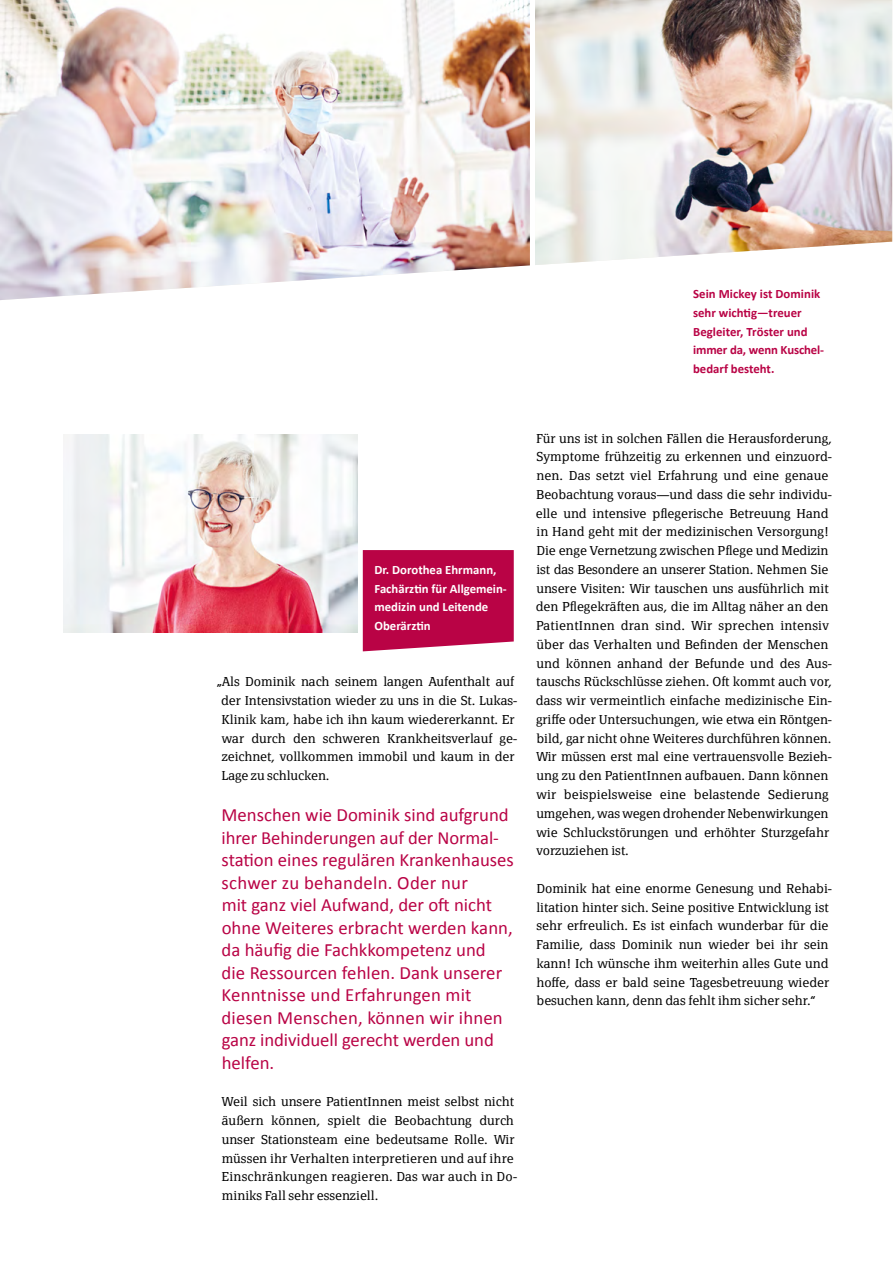
<style>
.page{position:relative;width:893px;height:1263px;background:#fff}
.page>*{position:absolute;margin:0;border:0;box-sizing:border-box;transform-origin:0 0}
.t1{font:18.75px/22.5px "Calibri";color:#b90345}
.t2{font:18.6px "Calibri";letter-spacing:-.005em;color:#b90345}
.t3{font:300 12.75px/18.8px "Page Serif OT";color:#000}
.t4{font:700 12.75px/18.8px "Calibri";color:#b90345}
.t5{font:700 12.75px/18.8px "Calibri";color:#fff}
</style>
<div class="page">
<img style="left:64px;top:434px;width:293px;height:199px">
<div style="left:363px;top:550px;width:151px;height:101px;background:#b90345"></div>
<img style="left:0;top:0;width:530px;height:300px">
<img style="left:535px;top:0;width:357px;height:265px">
<p class="t4" style="left:693px;top:284px;width:132px">Sein Mickey ist Dominik sehr wichtig—treuer<br>Begleiter, Tröster und immer da, wenn Kuschel&shy;bedarf besteht.</p>
<p class="t5" style="left:374px;top:560px;width:134px">Dr. Dorothea Ehrmann,<br>Fachärztin für Allgemein&shy;medizin und Leitende<br>Oberärztin</p>
<p class="t3" style="left:221px;top:672px;width:298px;text-indent:-4px">„Als Dominik nach seinem langen Aufenthalt auf der Intensivstation wieder zu uns in die St. Lukas-Klinik kam, habe ich ihn kaum wiedererkannt. Er war durch den schweren Krankheitsverlauf ge&shy;zeichnet, vollkommen immobil und kaum in der Lage zu schlucken.</p>
<h1 class="t1" style="left:222px;top:803px;width:289px">Menschen wie Dominik sind aufgrund</h1>
<h2 class="t2" style="left:222px;top:826px;width:279px">ihrer Behinderungen auf der Normal-</h2>
<p class="t1" style="left:222px;top:848px;width:294px">station eines regulären Krankenhauses schwer zu behandeln. Oder nur<br>mit ganz viel Aufwand, der oft nicht ohne Weiteres erbracht werden kann, da häufig die Fachkkompetenz und die Ressourcen fehlen. Dank unserer<br>Kenntnisse und Erfahrungen mit diesen Menschen, können wir ihnen ganz individuell gerecht werden und helfen.</p>
<p class="t3" style="left:221px;top:1092px;width:297px">Weil sich unsere PatientInnen meist selbst nicht äußern können, spielt die Beobachtung durch unser Stationsteam eine bedeutsame Rolle. Wir müssen ihr Verhalten interpretieren und auf ihre Einschränkungen reagieren. Das war auch in Do&shy;miniks Fall sehr essenziell.</p>
<p class="t3" style="left:536px;top:429px;width:298px">Für uns ist in solchen Fällen die Herausforderung, Symptome frühzeitig zu erkennen und einzuord&shy;nen. Das setzt viel Erfahrung und eine genaue Beobachtung voraus—und dass die sehr individu&shy;elle und intensive pflegerische Betreuung Hand in Hand geht mit der medizinischen Versorgung!<br>Die enge Vernetzung zwischen Pflege und Medizin ist das Besondere an unserer Station. Nehmen Sie unsere Visiten: Wir tauschen uns ausführlich mit den Pflegekräften aus, die im Alltag näher an den PatientInnen dran sind. Wir sprechen intensiv über das Verhalten und Befinden der Menschen und können anhand der Befunde und des Aus&shy;tauschs Rückschlüsse ziehen. Oft kommt auch vor, dass wir vermeintlich einfache medizinische Ein&shy;griffe oder Untersuchungen, wie etwa ein Röntgen&shy;bild, gar nicht ohne Weiteres durchführen können.<br>Wir müssen erst mal eine vertrauensvolle Bezieh&shy;ung zu den PatientInnen aufbauen. Dann können wir beispielsweise eine belastende Sedierung umgehen, was wegen drohender Nebenwirkungen wie Schluckstörungen und erhöhter Sturzgefahr vorzuziehen ist.</p>
<p class="t3" style="left:536px;top:879px;width:297px">Dominik hat eine enorme Genesung und Rehabi&shy;litation hinter sich. Seine positive Entwicklung ist sehr erfreulich. Es ist einfach wunderbar für die Familie, dass Dominik nun wieder bei ihr sein kann! Ich wünsche ihm weiterhin alles Gute und hoffe, dass er bald seine Tagesbetreuung wieder besuchen kann, denn das fehlt ihm sicher sehr.“</p>
</div>
